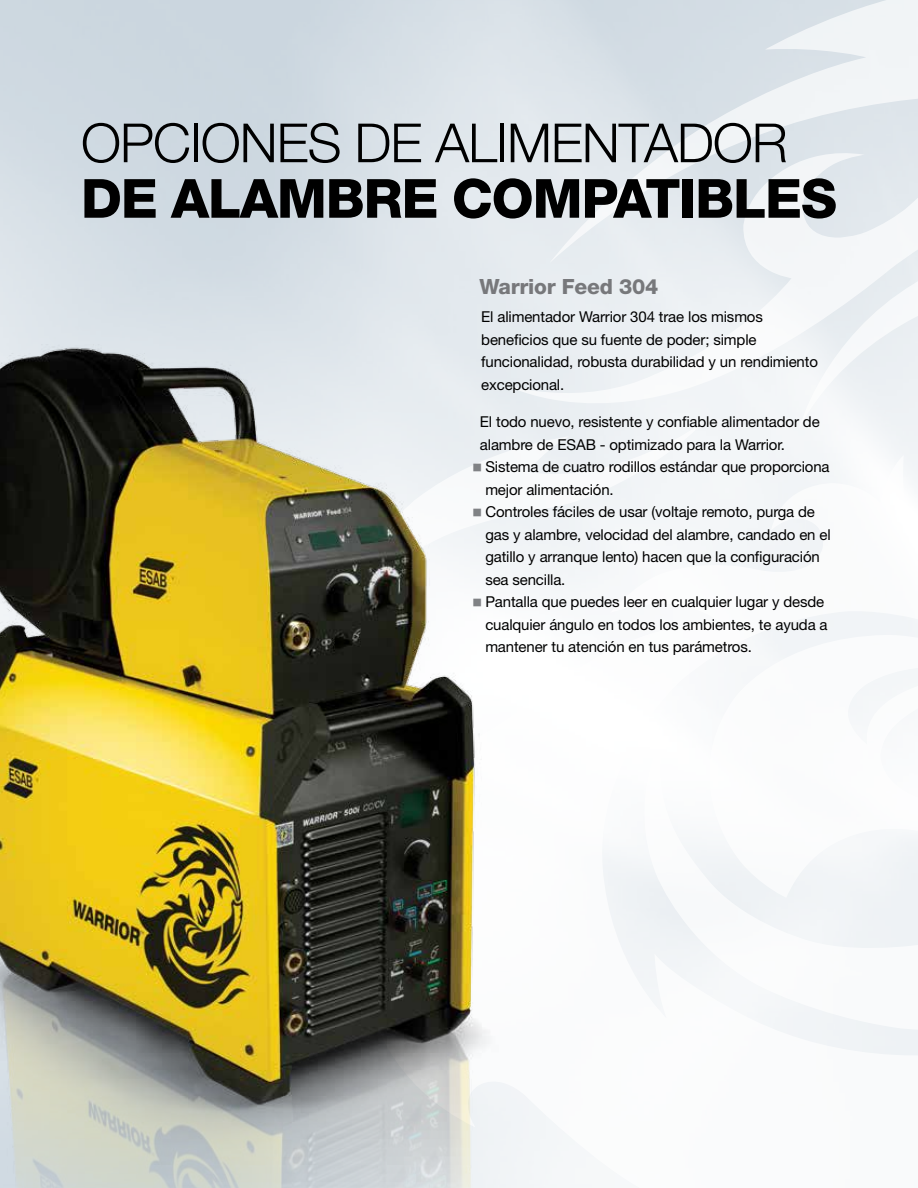
<style>
.page{position:relative;width:918px;height:1188px;background:#fff}
.page>*{position:absolute;margin:0;border:0;box-sizing:border-box;transform-origin:0 0}
.t1{font:300 54px "Helvetica Neue LT Std";letter-spacing:-.02em;color:#000}
.t2{font:800 54px "Helvetica Neue LT Std";letter-spacing:-.02em;color:#000}
.t3{font:800 21px "Helvetica Neue LT Std";letter-spacing:-.01em;color:#77787b}
.t4{font:15px/22.5px "Helvetica Neue LT Std";letter-spacing:-.01em;color:#000}
.s1{color:#808285}
</style>
<div class="page">
<svg style="left:504px;top:0;width:414px;height:430px"></svg>
<div style="left:551px;top:422px;width:153px;height:33px;background:#eff2f5"></div>
<svg style="left:551px;top:455px;width:367px;height:733px"></svg>
<svg style="left:691px;top:570px;width:227px;height:328px"></svg>
<img style="left:0;top:327px;width:551px;height:861px">
<h1 class="t1" style="left:81px;top:110px;width:708px">OPCIONES DE ALIMENTADOR</h1>
<h1 class="t2" style="left:81px;top:166px;width:752px">DE ALAMBRE COMPATIBLES</h1>
<h2 class="t3" style="left:480px;top:274px;width:180px">WARRIOR FEED 304</h2>
<p class="t4" style="left:481px;top:305px;width:338px">El alimentador Warrior 304 trae los mismos beneficios que su fuente de poder; simple funcionalidad, robusta durabilidad y un rendimiento excepcional.</p>
<p class="t4" style="left:480px;top:410px;width:341px">El todo nuevo, resistente y confiable alimentador de alambre de ESAB - optimizado para la Warrior.</p>
<p class="t4" style="left:485px;top:455px;width:346px;text-indent:-12px"><span class="s1">■</span> Sistema de cuatro rodillos estándar que proporciona mejor alimentación.</p>
<p class="t4" style="left:485px;top:500px;width:347px;text-indent:-12px"><span class="s1">■</span> Controles fáciles de usar (voltaje remoto, purga de gas y alambre, velocidad del alambre, candado en el gatillo y arranque lento) hacen que la configuración sea sencilla.</p>
<p class="t4" style="left:485px;top:590px;width:344px;text-indent:-12px"><span class="s1">■</span> Pantalla que puedes leer en cualquier lugar y desde cualquier ángulo en todos los ambientes, te ayuda a mantener tu atención en tus parámetros.</p>
</div>
